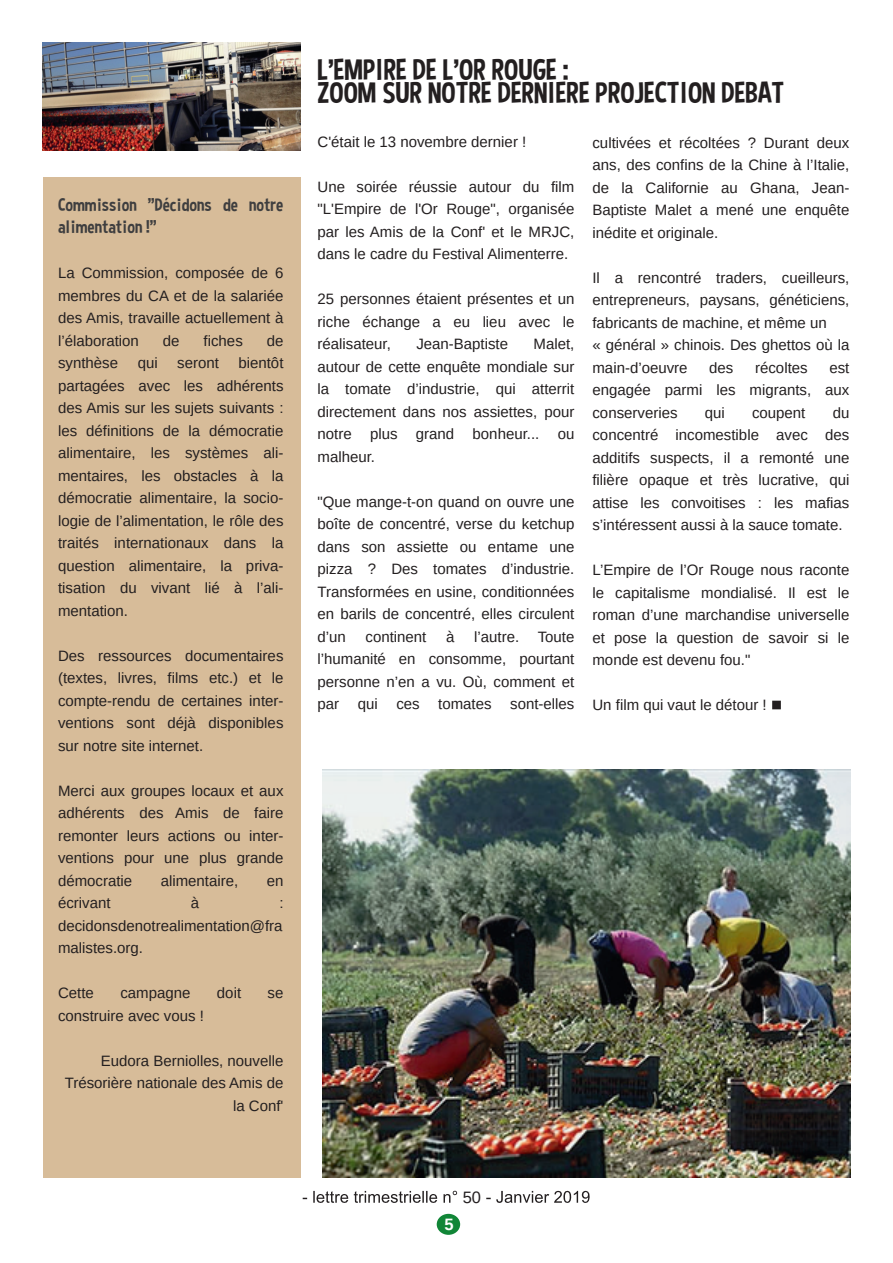
<style>
.page{position:relative;width:893px;height:1263px;background:#fff}
.page>*{position:absolute;margin:0;border:0;box-sizing:border-box;transform-origin:0 0}
.t1{font:30px/22.5px "Curse Casual";color:#231f20}
.t2{font:18px/22.5px "Curse Casual";color:#3e3e3f}
.t3{font:16.5px "Liberation Sans";color:#231f20}
.t4{font:700 16.5px "Liberation Sans";color:#fff}
.t5{font:15px/22.5px "Liberation Sans";color:#231f20;text-align:justify}
</style>
<div class="page">
<div style="left:437px;top:1214px;width:23px;height:21px;background:#118637;border-radius:50%"></div>
<svg style="left:313px;top:1191px;width:35px;height:12px"></svg>
<svg style="left:354px;top:1191px;width:83px;height:12px"></svg>
<svg style="left:444px;top:1191px;width:13px;height:12px"></svg>
<svg style="left:486px;top:1191px;width:104px;height:12px"></svg>
<div style="left:43px;top:178px;width:257px;height:1000px;background:#d7bc99"></div>
<div style="left:772px;top:701px;width:9px;height:8px;background:#231f20"></div>
<img style="left:43px;top:43px;width:257px;height:107px">
<img style="left:322px;top:770px;width:528px;height:408px">
<p class="t2" style="left:58px;top:193px;width:227px">Commission "Décidons de notre alimentation !"</p>
<p class="t5" style="left:58px;top:262px;width:227px">La Commission, composée de 6 membres du CA et de la salariée des Amis, travaille actuellement à l’élaboration</p>
<p class="t5" style="left:163px;top:329px;width:18px">de</p>
<p class="t5" style="left:204px;top:329px;width:41px">fiches</p>
<p class="t5" style="left:267px;top:329px;width:18px">de</p>
<p class="t5" style="left:58px;top:352px;width:62px">synthèse</p>
<p class="t5" style="left:138px;top:352px;width:22px">qui</p>
<p class="t5" style="left:177px;top:352px;width:43px">seront</p>
<p class="t5" style="left:58px;top:352px;width:227px;text-indent:180px">bientôt partagées avec les adhérents des Amis sur les sujets suivants : les définitions de la démocratie alimentaire, les systèmes ali&shy;mentaires, les obstacles à la démocratie alimentaire, la socio&shy;logie de l’alimentation, le rôle des traités internationaux dans la question alimentaire, la priva&shy;tisation du vivant lié à l’ali&shy;mentation.</p>
<p class="t5" style="left:58px;top:644px;width:227px">Des ressources documentaires (textes, livres, films etc.) et le compte-rendu de certaines inter&shy;ventions sont déjà disponibles sur notre site internet.</p>
<p class="t5" style="left:58px;top:779px;width:227px">Merci aux groupes locaux et aux adhérents des Amis de faire remonter leurs actions ou inter&shy;ventions pour une plus grande démocratie</p>
<p class="t5" style="left:161px;top:869px;width:79px">alimentaire,</p>
<p class="t5" style="left:267px;top:869px;width:18px">en</p>
<p class="t5" style="left:58px;top:892px;width:54px">écrivant</p>
<p class="t5" style="left:191px;top:892px;width:10px">à</p>
<p class="t5" style="left:58px;top:892px;width:227px;text-indent:221px">: decidonsdenotrealimentation@fra malistes.org.</p>
<p class="t5" style="left:58px;top:982px;width:37px">Cette</p>
<p class="t5" style="left:120px;top:982px;width:72px">campagne</p>
<p class="t5" style="left:217px;top:982px;width:26px">doit</p>
<p class="t5" style="left:268px;top:982px;width:17px">se</p>
<p class="t5" style="left:58px;top:1004px;width:147px">construire avec vous !</p>
<p class="t5" style="left:65px;top:1049px;width:220px;text-align:right">Eudora Berniolles, nouvelle<br>Trésorière nationale des Amis de la Conf'</p>
<h1 class="t1" style="left:317px;top:58px;width:468px">L'EMPIRE DE L'OR ROUGE :<br>ZOOM SUR NOTRE DERNIERE PROJECTION DEBAT</h1>
<p class="t5" style="left:317px;top:130px;width:210px">C'était le 13 novembre dernier !</p>
<p class="t5" style="left:317px;top:175px;width:258px">Une soirée réussie autour du film "L'Empire de l'Or Rouge", organisée par les Amis de la Conf' et le MRJC, dans le cadre du Festival Alimenterre.</p>
<p class="t5" style="left:317px;top:288px;width:258px">25 personnes étaient présentes et un riche échange a eu lieu avec le réalisateur,</p>
<p class="t5" style="left:317px;top:333px;width:258px;text-indent:216px">Malet, autour de cette enquête mondiale sur la tomate d’industrie, qui atterrit directement dans nos assiettes, pour notre plus grand bonheur... ou malheur.</p>
<p class="t5" style="left:317px;top:490px;width:258px">"Que mange-t-on quand on ouvre une boîte de concentré, verse du ketchup dans son assiette ou entame une pizza ? Des tomates d’industrie.<br>Transformées en usine, conditionnées en barils de concentré, elles circulent d’un</p>
<p class="t5" style="left:416px;top:333px;width:93px">Jean-Baptiste</p>
<p class="t5" style="left:366px;top:625px;width:62px">continent</p>
<p class="t5" style="left:446px;top:625px;width:10px">à</p>
<p class="t5" style="left:317px;top:625px;width:258px;text-indent:157px">l’autre. Toute l’humanité en consomme, pourtant personne n’en a vu. Où, comment et par qui ces tomates sont-elles</p>
<p class="t5" style="left:592px;top:131px;width:258px">cultivées et récoltées ? Durant deux ans, des confins de la Chine à l’Italie, de la Californie au Ghana, Jean-Baptiste Malet a mené une enquête inédite et originale.</p>
<p class="t5" style="left:592px;top:266px;width:258px;text-align:left">Il a rencontré traders, cueilleurs, entrepreneurs, paysans, généticiens, fabricants de machine, et même un<br>« général » chinois. Des ghettos où la main-d’oeuvre</p>
<p class="t5" style="left:709px;top:356px;width:26px">des</p>
<p class="t5" style="left:755px;top:356px;width:54px">récoltes</p>
<p class="t5" style="left:592px;top:356px;width:258px;text-indent:237px">est engagée parmi les migrants, aux conserveries</p>
<p class="t5" style="left:592px;top:401px;width:258px;text-indent:240px">du concentré incomestible avec des additifs suspects, il a remonté une filière opaque et très lucrative, qui attise les convoitises : les mafias s’intéressent aussi à la sauce tomate.</p>
<p class="t5" style="left:592px;top:559px;width:258px">L’Empire de l’Or Rouge nous raconte le capitalisme mondialisé. Il est le roman d’une marchandise universelle et pose la question de savoir si le monde est devenu fou."</p>
<p class="t5" style="left:592px;top:694px;width:176px">Un film qui vaut le détour !</p>
<p class="t5" style="left:705px;top:401px;width:22px">qui</p>
<p class="t5" style="left:752px;top:401px;width:55px">coupent</p>
<p class="t4" style="left:444px;top:1215px;width:11px">5</p>
<p class="t3" style="left:463px;top:1188px;width:20px">50</p>
</div>
